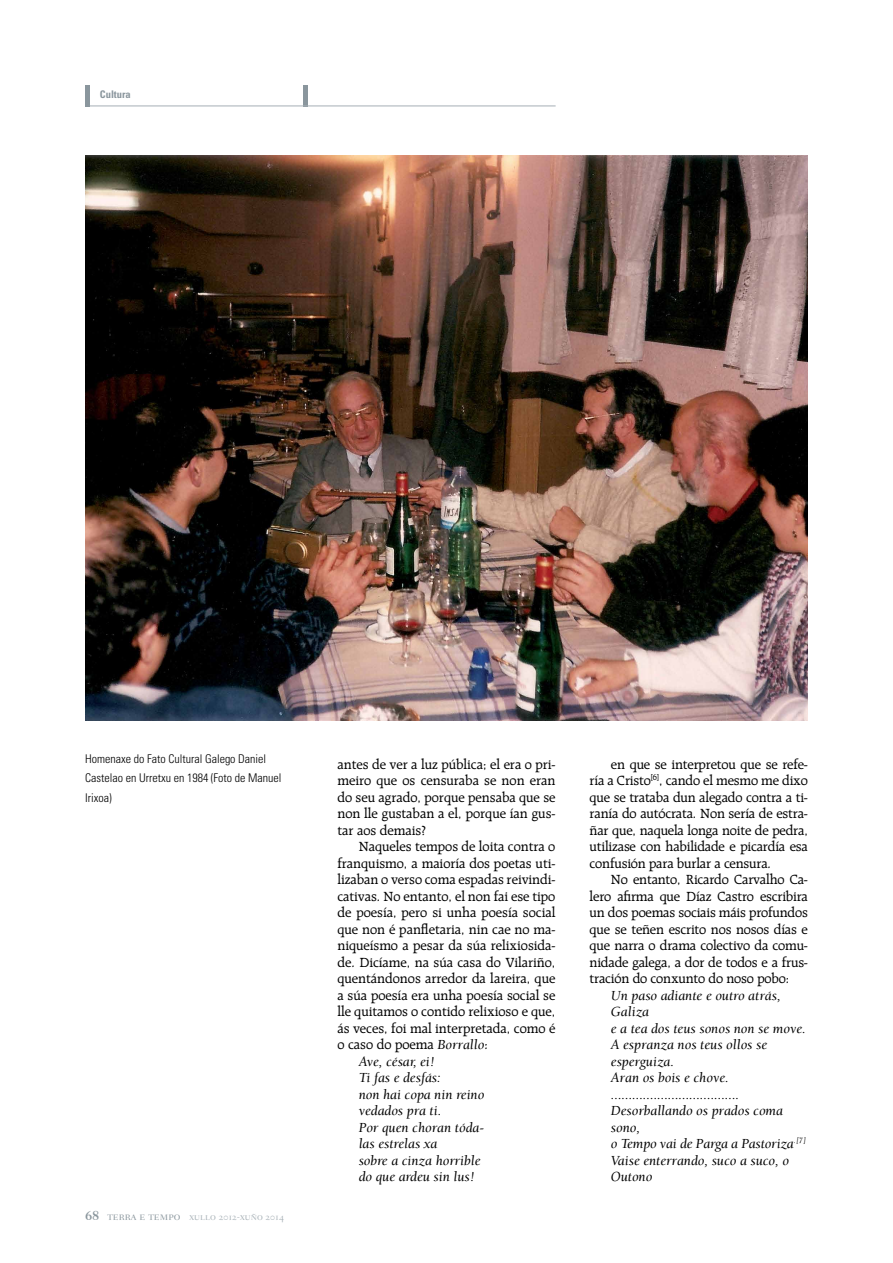
<style>
.page{position:relative;width:893px;height:1263px;background:#fff}
.page>*{position:absolute;margin:0;border:0;box-sizing:border-box;transform-origin:0 0}
.t1{font:14.25px/16.5px "Raleigh";letter-spacing:-.005em;color:#000;text-align:justify}
.t2{font:italic 14.25px/16.5px "Berkeley";color:#000}
.t3{font:300 condensed 12px/19.5px "Univers";color:#000}
.t4{font:10.5px "Fairfield Light SC";color:#a5afb5}
.t5{font:700 condensed 10.5px "Univers";color:#8a969d}
.s1{font-family:"Fairfield Bold SC";font-size:13.5px;color:#8a969d}
.s2{font-size:12px;color:#8a969d}
.s3{font-family:"Berkeley";font-style:italic}
</style>
<div class="page">
<div style="left:85px;top:85px;width:5px;height:21px;background:#8a969d"></div>
<div style="left:303px;top:85px;width:5px;height:21px;background:#8a969d"></div>
<hr style="left:90px;top:106px;width:466px;height:1px;background:#a5afb5">
<img style="left:85px;top:155px;width:723px;height:565px">
<p class="t5" style="left:100px;top:88px;width:32px">Cultura</p>
<p class="t3" style="left:85px;top:749px;width:198px">Homenaxe do Fato Cultural Galego Daniel<br>Castelao en Urretxu en 1984 (Foto de Manuel<br>Irixoa)</p>
<p class="t4" style="left:85px;top:1210px;width:201px"><span class="s1">68</span> <span class="s2">terra e tempo</span> xullo 2012-xuño 2014</p>
<p class="t1" style="left:337px;top:756px;width:220px">antes de ver a luz pública; el era o pri&shy;meiro que os censuraba se non eran do seu agrado, porque pensaba que se non lle gustaban a el, porque ían gus&shy;tar aos demais?</p>
<p class="t1" style="left:337px;top:838px;width:220px;text-indent:21px">Naqueles tempos de loita contra o franquismo, a maioría dos poetas uti&shy;lizaban o verso coma espadas reivindi&shy;cativas. No entanto, el non fai ese tipo de poesía, pero si unha poesía social que non é panfletaria, nin cae no ma&shy;niqueísmo a pesar da súa relixiosida&shy;de. Dicíame, na súa casa do Vilariño, quentándonos arredor da lareira, que a súa poesía era unha poesía social se lle quitamos o contido relixioso e que, ás veces, foi mal interpretada, como é o caso do poema <span class="s3">Borrallo</span>:</p>
<p class="t2" style="left:359px;top:1053px;width:127px">Ave, césar, ei!<br>Ti fas e desfás:<br>non hai copa nin reino vedados pra ti.<br>Por quen choran tóda&shy;las estrelas xa<br>sobre a cinza horrible do que ardeu sin lus!</p>
<p class="t1" style="left:590px;top:756px;width:220px;text-indent:21px">en que se interpretou que se refe&shy;ría a Cristo<sup>[6]</sup>, cando el mesmo me dixo que se trataba dun alegado contra a ti&shy;ranía do autócrata. Non sería de estra&shy;ñar que, naquela longa noite de pedra, utilizase con habilidade e picardía esa confusión para burlar a censura.</p>
<p class="t1" style="left:590px;top:871px;width:220px;text-indent:21px">No entanto, Ricardo Carvalho Ca&shy;lero afirma que Díaz Castro escribira un dos poemas sociais máis profundos que se teñen escrito nos nosos días e que narra o drama colectivo da comu&shy;nidade galega, a dor de todos e a frus&shy;tración do conxunto do noso pobo:</p>
<p class="t2" style="left:611px;top:987px;width:197px">Un paso adiante e outro atrás,<br>Galiza<br>e a tea dos teus sonos non se move.<br>A espranza nos teus ollos se esperguiza.<br>Aran os bois e chove. ....................................<br>Desorballando os prados coma sono,<br>o Tempo vai de Parga a Pastoriza<sup>.[7]<br></sup>Vaise enterrando, suco a suco, o<br>Outono</p>
</div>
